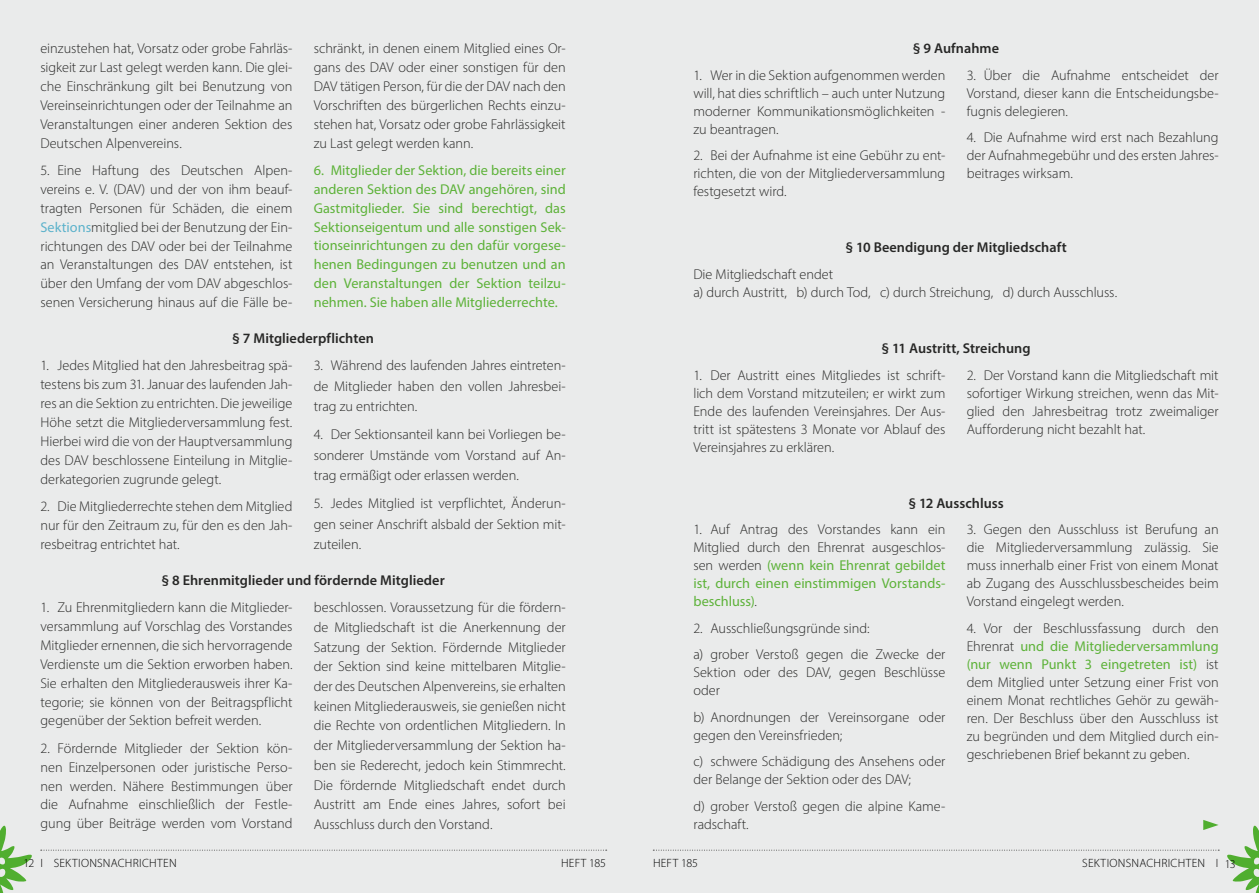
<style>
.page{position:relative;width:1259px;height:893px;background:#eaebeb}
.page>*{position:absolute;margin:0;border:0;box-sizing:border-box;transform-origin:0 0}
.t1{font:300 14.25px/18px "Myriad Pro";letter-spacing:-.005em;color:#272726;text-align:justify}
.t2{font:14.25px/18.9px "Myriad Pro";letter-spacing:.005em;color:#5db239;text-align:justify}
.t3{font:600 14.25px "Myriad Pro";letter-spacing:.005em;color:#272726}
.t4{font:300 12px "Myriad Pro";letter-spacing:.02em;color:#000}
.s1{font-weight:400;color:#5cb2cb}
.s2{font-weight:400;color:#5db239}
</style>
<div class="page">
<svg style="left:0;top:825px;width:32px;height:68px"></svg>
<svg style="left:1227px;top:825px;width:32px;height:68px"></svg>
<svg style="left:41px;top:850px;width:566px;height:1px"></svg>
<svg style="left:653px;top:850px;width:566px;height:1px"></svg>
<svg style="left:1203px;top:820px;width:15px;height:10px"></svg>
<p class="t1" style="left:314px;top:39px;width:253px;line-height:18.9px">schränkt, in denen einem Mitglied eines Or&shy;gans des DAV oder einer sonstigen für den DAV tätigen Person, für die der DAV nach den Vorschriften des bürgerlichen Rechts einzu&shy;stehen hat, Vorsatz oder grobe Fahrlässigkeit zu Last gelegt werden kann.</p>
<p class="t2" style="left:314px;top:160px;width:253px">6. Mitglieder der Sektion, die bereits einer anderen Sektion des DAV angehören, sind Gastmitglieder. Sie sind berechtigt, das Sektionseigentum und alle sonstigen Sek&shy;tionseinrichtungen zu den dafür vorgese&shy;henen Bedingungen zu benutzen und an den Veranstaltungen der Sektion teilzu&shy;nehmen. Sie haben alle Mitgliederrechte.</p>
<p class="t3" style="left:232px;top:329px;width:143px">§ 7 Mitgliederpflichten</p>
<p class="t1" style="left:40px;top:356px;width:253px;line-height:18.9px">1. Jedes Mitglied hat den Jahresbeitrag spä&shy;testens bis zum 31. Januar des laufenden Jah&shy;res an die Sektion zu entrichten. Die jeweilige Höhe setzt die Mitgliederversammlung fest.<br>Hierbei wird die von der Hauptversammlung des DAV beschlossene Einteilung in Mitglie&shy;derkategorien zugrunde gelegt.</p>
<p class="t1" style="left:40px;top:497px;width:253px;line-height:18.9px">2. Die Mitgliederrechte stehen dem Mitglied nur für den Zeitraum zu, für den es den Jah&shy;resbeitrag entrichtet hat.</p>
<p class="t1" style="left:40px;top:39px;width:253px;line-height:18.9px">einzustehen hat, Vorsatz oder grobe Fahrläs&shy;sigkeit zur Last gelegt werden kann. Die glei&shy;che Einschränkung gilt bei Benutzung von Vereinseinrichtungen oder der Teilnahme an Veranstaltungen einer anderen Sektion des Deutschen Alpenvereins.</p>
<p class="t1" style="left:40px;top:161px;width:253px;line-height:18.9px">5. Eine Haftung des Deutschen Alpen&shy;vereins e. V. (DAV) und der von ihm beauf&shy;tragten Personen für Schäden, die einem <span class="s1">Sektions</span>mitglied bei der Benutzung der Ein&shy;richtungen des DAV oder bei der Teilnahme an Veranstaltungen des DAV entstehen, ist über den Umfang der vom DAV abgeschlos&shy;senen Versicherung hinaus auf die Fälle be-</p>
<p class="t1" style="left:314px;top:355px;width:253px;line-height:20.2px">3. Während des laufenden Jahres eintreten&shy;de Mitglieder haben den vollen Jahresbei&shy;trag zu entrichten.</p>
<p class="t1" style="left:314px;top:424px;width:253px;line-height:20.2px">4. Der Sektionsanteil kann bei Vorliegen be&shy;sonderer Umstände vom Vorstand auf An&shy;trag ermäßigt oder erlassen werden.</p>
<p class="t1" style="left:314px;top:493px;width:253px;line-height:20.2px">5. Jedes Mitglied ist verpflichtet, Änderun&shy;gen seiner Anschrift alsbald der Sektion mit&shy;zuteilen.</p>
<p class="t3" style="left:161px;top:571px;width:285px">§ 8 Ehrenmitglieder und fördernde Mitglieder</p>
<p class="t1" style="left:40px;top:598px;width:253px;line-height:18.9px">1. Zu Ehrenmitgliedern kann die Mitglieder&shy;versammlung auf Vorschlag des Vorstandes Mitglieder ernennen, die sich hervorragende Verdienste um die Sektion erworben haben.<br>Sie erhalten den Mitgliederausweis ihrer Ka&shy;tegorie; sie können von der Beitragspflicht gegenüber der Sektion befreit werden.</p>
<p class="t1" style="left:40px;top:738px;width:253px;line-height:18.9px">2. Fördernde Mitglieder der Sektion kön&shy;nen Einzelpersonen oder juristische Perso&shy;nen werden. Nähere Bestimmungen über die Aufnahme einschließlich der Festle&shy;gung über Beiträge werden vom Vorstand</p>
<p class="t1" style="left:314px;top:597px;width:253px;line-height:19.6px">beschlossen. Voraussetzung für die fördern&shy;de Mitgliedschaft ist die Anerkennung der Satzung der Sektion. Fördernde Mitglieder der Sektion sind keine mittelbaren Mitglie&shy;der des Deutschen Alpenvereins, sie erhalten keinen Mitgliederausweis, sie genießen nicht die Rechte von ordentlichen Mitgliedern. In der Mitgliederversammlung der Sektion ha&shy;ben sie Rederecht, jedoch kein Stimmrecht.<br>Die fördernde Mitgliedschaft endet durch Austritt am Ende eines Jahres, sofort bei Ausschluss durch den Vorstand.</p>
<p class="t3" style="left:913px;top:39px;width:88px">§ 9 Aufnahme</p>
<p class="t1" style="left:693px;top:66px;width:253px">1. Wer in die Sektion aufgenommen werden will, hat dies schriftlich – auch unter Nutzung moderner Kommunikationsmöglichkeiten - zu beantragen.</p>
<p class="t1" style="left:693px;top:146px;width:253px">2. Bei der Aufnahme ist eine Gebühr zu ent&shy;richten, die von der Mitgliederversammlung festgesetzt wird.</p>
<p class="t1" style="left:966px;top:66px;width:253px">3. Über die Aufnahme entscheidet der Vorstand, dieser kann die Entscheidungsbe&shy;fugnis delegieren.</p>
<p class="t1" style="left:966px;top:128px;width:253px">4. Die Aufnahme wird erst nach Bezahlung der Aufnahmegebühr und des ersten Jahres&shy;beitrages wirksam.</p>
<p class="t3" style="left:845px;top:238px;width:223px">§ 10 Beendigung der Mitgliedschaft</p>
<p class="t1" style="left:693px;top:265px;width:425px">Die Mitgliedschaft endet<br>a) durch Austritt, b) durch Tod, c) durch Streichung, d) durch Ausschluss.</p>
<p class="t3" style="left:881px;top:339px;width:151px">§ 11 Austritt, Streichung</p>
<p class="t1" style="left:693px;top:366px;width:253px">1. Der Austritt eines Mitgliedes ist schrift&shy;lich dem Vorstand mitzuteilen; er wirkt zum Ende des laufenden Vereinsjahres. Der Aus&shy;tritt ist spätestens 3 Monate vor Ablauf des Vereinsjahres zu erklären.</p>
<p class="t1" style="left:966px;top:366px;width:253px">2. Der Vorstand kann die Mitgliedschaft mit sofortiger Wirkung streichen, wenn das Mit&shy;glied den Jahresbeitrag trotz zweimaliger Aufforderung nicht bezahlt hat.</p>
<p class="t3" style="left:908px;top:494px;width:97px">§ 12 Ausschluss</p>
<p class="t1" style="left:693px;top:520px;width:253px">1. Auf Antrag des Vorstandes kann ein Mitglied durch den Ehrenrat ausgeschlos&shy;sen werden <span class="s2">(wenn kein Ehrenrat gebildet ist, durch einen einstimmigen Vorstands&shy;beschluss)</span>.</p>
<p class="t1" style="left:693px;top:615px;width:253px;line-height:26.5px">2. Ausschließungsgründe sind:<br>a) grober Verstoß gegen die Zwecke der</p>
<p class="t1" style="left:693px;top:663px;width:253px">Sektion oder des DAV, gegen Beschlüsse oder</p>
<p class="t1" style="left:693px;top:708px;width:253px">b) Anordnungen der Vereinsorgane oder gegen den Vereinsfrieden;</p>
<p class="t1" style="left:693px;top:752px;width:253px">c) schwere Schädigung des Ansehens oder der Belange der Sektion oder des DAV;</p>
<p class="t1" style="left:693px;top:797px;width:253px">d) grober Verstoß gegen die alpine Kame&shy;radschaft.</p>
<p class="t1" style="left:966px;top:520px;width:253px">3. Gegen den Ausschluss ist Berufung an die Mitgliederversammlung zulässig. Sie muss innerhalb einer Frist von einem Monat ab Zugang des Ausschlussbescheides beim Vorstand eingelegt werden.</p>
<p class="t1" style="left:966px;top:619px;width:253px">4. Vor der Beschlussfassung durch den Ehrenrat <span class="s2">und die Mitgliederversammlung (nur wenn Punkt 3 eingetreten ist)</span> ist dem Mitglied unter Setzung einer Frist von einem Monat rechtliches Gehör zu gewäh&shy;ren. Der Beschluss über den Ausschluss ist zu begründen und dem Mitglied durch ein&shy;geschriebenen Brief bekannt zu geben.</p>
<p class="t4" style="left:23px;top:856px;width:155px">12 I SEKTIONSNACHRICHTEN</p>
<p class="t4" style="left:561px;top:856px;width:47px">HEFT 185</p>
<p class="t4" style="left:653px;top:856px;width:47px">HEFT 185</p>
<p class="t4" style="left:1082px;top:856px;width:155px">SEKTIONSNACHRICHTEN I 13</p>
</div>
